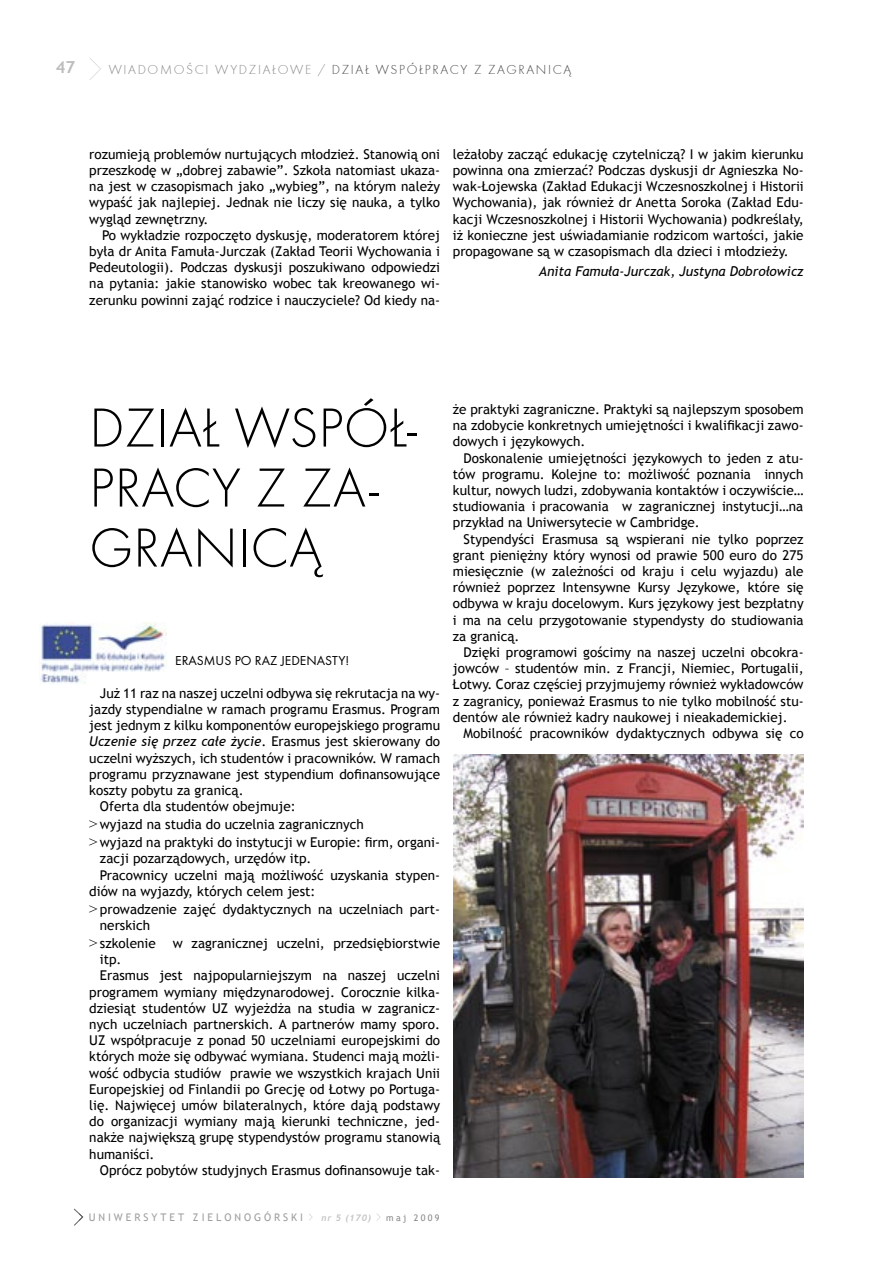
<style>
.page{position:relative;width:893px;height:1263px;background:#fff}
.page>*{position:absolute;margin:0;border:0;box-sizing:border-box;transform-origin:0 0}
.t1{font:57px/60px "Futura TEE Ligh";color:#000}
.t2{font:700 16.5px "Trebuchet MS";color:#bcbcbc}
.t3{font:13.5px/16.2px "Trebuchet MS";color:#000;text-align:justify}
.t4{font:italic 13.5px "Trebuchet MS";color:#000}
.t5{font:13.5px "Futura TEE Ligh";letter-spacing:.12em;color:#474848}
.t6{font:13.5px "Futur TEE";color:#000}
.t7{font:10.5px "Trebuchet MS";letter-spacing:.28em;color:#9f9f9f}
.t8{font:italic 700 9px "Trebuchet";color:#c6c5c6}
.t9{font:9px "Trebuchet MS";letter-spacing:.26em;color:#888}
.s1{color:#888}
.s2{font-style:normal}
.s3{font-family:"Times New Roman";font-size:15px}
</style>
<div class="page">
<svg style="left:90px;top:58px;width:11px;height:22px"></svg>
<svg style="left:74px;top:1209px;width:9px;height:16px"></svg>
<img style="left:39px;top:622px;width:128px;height:62px">
<img style="left:453px;top:754px;width:351px;height:424px">
<p class="t2" style="left:56px;top:57px;width:21px">47</p>
<p class="t5" style="left:109px;top:61px;width:464px"><span class="s1">WIADOMOŒCI WYDZIA£OWE /</span> DZIA£ WSPÓ£PRACY Z ZAGRANIC¥</p>
<p class="t3" style="left:89px;top:146px;width:352px">rozumieją problemów nurtujących młodzież. Stanowią oni przeszkodę w „dobrej zabawie”. Szkoła natomiast ukaza&shy;na jest w czasopismach jako „wybieg”, na którym należy wypaść jak najlepiej. Jednak nie liczy się nauka, a tylko wygląd zewnętrzny.</p>
<p class="t3" style="left:89px;top:227px;width:352px;text-indent:13px">Po wykładzie rozpoczęto dyskusję, moderatorem której była dr Anita Famuła-Jurczak (Zakład Teorii Wychowania i Pedeutologii). Podczas dyskusji poszukiwano odpowiedzi na pytania: jakie stanowisko wobec tak kreowanego wi&shy;zerunku powinni zająć rodzice i nauczyciele? Od kiedy na-</p>
<p class="t3" style="left:453px;top:146px;width:352px">leżałoby zacząć edukację czytelniczą? I w jakim kierunku powinna ona zmierzać? Podczas dyskusji dr Agnieszka No&shy;wak-Łojewska (Zakład Edukacji Wczesnoszkolnej i Historii Wychowania), jak również dr Anetta Soroka (Zakład Edu&shy;kacji Wczesnoszkolnej i Historii Wychowania) podkreślały, iż konieczne jest uświadamianie rodzicom wartości, jakie propagowane są w czasopismach dla dzieci i młodzieży.</p>
<p class="t4" style="left:539px;top:264px;width:266px">Anita Famuła-Jurczak, Justyna Dobrołowicz</p>
<h1 class="t1" style="left:89px;top:398px;width:329px">DZIA£ WSPÓ£-<br>PRACY Z ZA-<br>GRANIC¥</h1>
<p class="t6" style="left:175px;top:653px;width:176px">ERASMUS PO RAZ JEDENASTY!</p>
<p class="t3" style="left:100px;top:685px;width:342px">Już 11 raz na naszej uczelni odbywa się rekrutacja na wy-</p>
<p class="t3" style="left:89px;top:701px;width:352px">jazdy stypendialne w ramach programu Erasmus. Program</p>
<p class="t3" style="left:89px;top:717px;width:352px">jest jednym z kilku komponentów europejskiego programu</p>
<p class="t4" style="left:89px;top:734px;width:352px">Uczenie się przez całe życie<span class="s2">. Erasmus jest skierowany do</span></p>
<p class="t3" style="left:89px;top:750px;width:352px">uczelni wyższych, ich studentów i pracowników. W ramach</p>
<p class="t3" style="left:89px;top:766px;width:352px">programu przyznawane jest stypendium dofinansowujące</p>
<p class="t3" style="left:89px;top:782px;width:156px">koszty pobytu za granicą.</p>
<p class="t3" style="left:100px;top:798px;width:197px">Oferta dla studentów obejmuje:</p>
<p class="t3" style="left:89px;top:816px;width:352px;line-height:18px"><span class="s3">&gt;</span> wyjazd na studia do uczelnia zagranicznych<br><span class="s3">&gt;</span> wyjazd na praktyki do instytucji w Europie: firm, organi-</p>
<p class="t3" style="left:100px;top:851px;width:213px">zacji pozarządowych, urzędów itp.</p>
<p class="t3" style="left:100px;top:867px;width:342px">Pracownicy uczelni mają możliwość uzyskania stypen-</p>
<p class="t3" style="left:89px;top:883px;width:228px">diów na wyjazdy, których celem jest:</p>
<p class="t3" style="left:100px;top:901px;width:342px;text-indent:-11px"><span class="s3">&gt;</span> prowadzenie zajęć dydaktycznych na uczelniach part&shy;nerskich</p>
<p class="t3" style="left:89px;top:935px;width:68px"><span class="s3">&gt;</span> szkolenie</p>
<p class="t3" style="left:173px;top:935px;width:269px">w zagranicznej uczelni, przedsiębiorstwie</p>
<p class="t3" style="left:100px;top:951px;width:23px">itp.</p>
<p class="t3" style="left:100px;top:968px;width:342px">Erasmus jest najpopularniejszym na naszej uczelni</p>
<p class="t3" style="left:89px;top:984px;width:352px">programem wymiany międzynarodowej. Corocznie kilka-</p>
<p class="t3" style="left:89px;top:1000px;width:352px">dziesiąt studentów UZ wyjeżdża na studia w zagranicz-</p>
<p class="t3" style="left:89px;top:1016px;width:352px">nych uczelniach partnerskich. A partnerów mamy sporo.</p>
<p class="t3" style="left:89px;top:1032px;width:352px">UZ współpracuje z ponad 50 uczelniami europejskimi do</p>
<p class="t3" style="left:89px;top:1049px;width:352px">których może się odbywać wymiana. Studenci mają możli-</p>
<p class="t3" style="left:89px;top:1065px;width:352px">wość odbycia studiów prawie we wszystkich krajach Unii</p>
<p class="t3" style="left:89px;top:1081px;width:352px">Europejskiej od Finlandii po Grecję od Łotwy po Portuga-</p>
<p class="t3" style="left:89px;top:1097px;width:352px">lię. Najwięcej umów bilateralnych, które dają podstawy</p>
<p class="t3" style="left:89px;top:1113px;width:352px">do organizacji wymiany mają kierunki techniczne, jed-</p>
<p class="t3" style="left:89px;top:1130px;width:352px">nakże największą grupę stypendystów programu stanowią</p>
<p class="t3" style="left:89px;top:1146px;width:67px">humaniści.</p>
<p class="t3" style="left:100px;top:1162px;width:342px">Oprócz pobytów studyjnych Erasmus dofinansowuje tak-</p>
<p class="t3" style="left:453px;top:401px;width:352px">że praktyki zagraniczne. Praktyki są najlepszym sposobem na zdobycie konkretnych umiejętności i kwalifikacji zawo&shy;dowych i językowych.</p>
<p class="t3" style="left:453px;top:450px;width:352px;text-indent:11px">Doskonalenie umiejętności językowych to jeden z atu&shy;tów programu. Kolejne to: możliwość poznania innych kultur, nowych ludzi, zdobywania kontaktów i oczywiście… studiowania i pracowania w zagranicznej instytucji…na przykład na Uniwersytecie w Cambridge.</p>
<p class="t3" style="left:453px;top:531px;width:352px;text-indent:11px">Stypendyści Erasmusa są wspierani nie tylko poprzez grant pieniężny który wynosi od prawie 500 euro do 275 miesięcznie (w zależności od kraju i celu wyjazdu) ale również poprzez Intensywne Kursy Językowe, które się odbywa w kraju docelowym. Kurs językowy jest bezpłatny i ma na celu przygotowanie stypendysty do studiowania za granicą.</p>
<p class="t3" style="left:453px;top:644px;width:352px;text-indent:11px">Dzięki programowi gościmy na naszej uczelni obcokra&shy;jowców – studentów min. z Francji, Niemiec, Portugalii, Łotwy. Coraz częściej przyjmujemy również wykładowców z zagranicy, ponieważ Erasmus to nie tylko mobilność stu&shy;dentów ale również kadry naukowej i nieakademickiej.</p>
<p class="t3" style="left:463px;top:725px;width:342px">Mobilność pracowników dydaktycznych odbywa się co</p>
<p class="t7" style="left:89px;top:1211px;width:216px">UNIWERSYTET ZIELONOGÓRSKI</p>
<p class="t8" style="left:322px;top:1212px;width:51px">nr 5 (170)</p>
<p class="t9" style="left:386px;top:1212px;width:55px">maj 2009</p>
</div>
